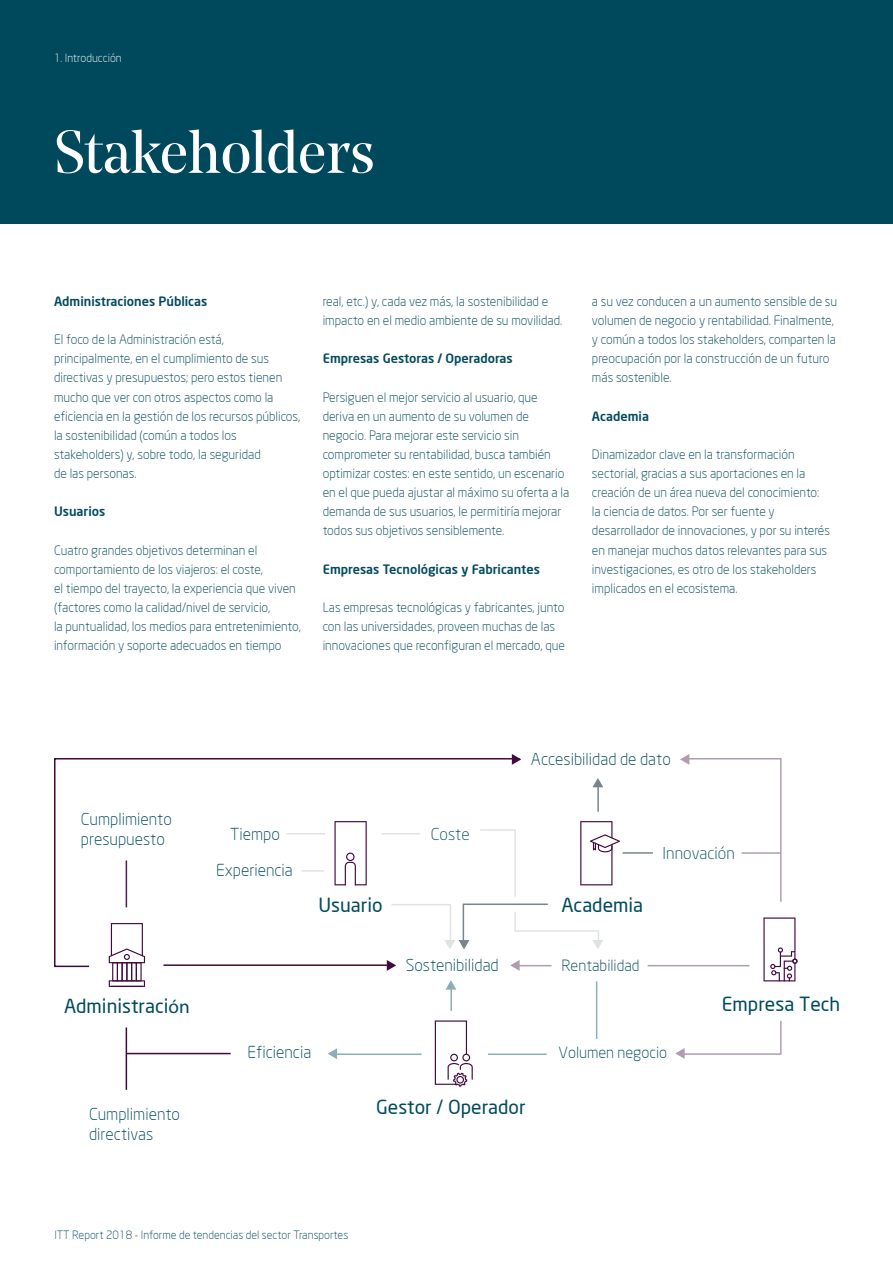
<style>
.page{position:relative;width:893px;height:1263px;background:#fff}
.page>*{position:absolute;margin:0;border:0;box-sizing:border-box;transform-origin:0 0}
.t1{font:60px "Noe Display";letter-spacing:-.005em;color:#fff}
.t2{font:19.2px "Neo Sans";color:#004b5e}
.t3{font:300 16.2px/19.5px "Neo Sans";color:#004b5e}
.t4{font:300 16.2px "Neo Sans Std";color:#004b5e}
.t5{font:300 15.3px "Neo Sans";color:#004b5e}
.t6{font:300 12.75px/19.2px "Neo Sans";color:#00495d}
.t7{font:500 12.75px "Neo Sans";color:#00495d}
.t8{font:300 11.25px "Neo Sans";color:#00495d}
.t9{font:300 11.25px "Neo Sans";color:#fff}
.s1{font-family:"Myriad Pro"}
</style>
<div class="page">
<div style="left:0;top:0;width:893px;height:223px;background:#00495d"></div>
<svg style="left:54px;top:757px;width:458px;height:333px"></svg>
<hr style="left:450px;top:985px;width:2px;height:26px;background:#8caeb6">
<hr style="left:488px;top:1053px;width:59px;height:2px;background:#8caeb6">
<hr style="left:331px;top:1053px;width:91px;height:2px;background:#8caeb6">
<svg style="left:515px;top:757px;width:267px;height:298px"></svg>
<svg style="left:109px;top:923px;width:36px;height:64px"></svg>
<svg style="left:763px;top:917px;width:34px;height:64px"></svg>
<svg style="left:435px;top:1020px;width:38px;height:67px"></svg>
<svg style="left:512px;top:754px;width:9px;height:11px"></svg>
<svg style="left:680px;top:754px;width:9px;height:11px"></svg>
<svg style="left:675px;top:1048px;width:10px;height:11px"></svg>
<svg style="left:510px;top:960px;width:10px;height:11px"></svg>
<svg style="left:387px;top:960px;width:9px;height:11px"></svg>
<hr style="left:597px;top:784px;width:2px;height:28px;background:#79858d">
<svg style="left:592px;top:778px;width:11px;height:9px"></svg>
<hr style="left:623px;top:852px;width:30px;height:2px;background:#79858d">
<svg style="left:328px;top:1048px;width:9px;height:11px"></svg>
<svg style="left:445px;top:980px;width:11px;height:10px"></svg>
<hr style="left:126px;top:860px;width:1px;height:47px;background:#521b4f">
<svg style="left:285px;top:821px;width:335px;height:128px"></svg>
<p class="t9" style="left:54px;top:52px;width:69px">1. Introducción</p>
<h1 class="t1" style="left:54px;top:115px;width:322px">Stakeholders</h1>
<p class="t7" style="left:54px;top:293px;width:155px">Administraciones Públicas</p>
<p class="t6" style="left:54px;top:330px;width:248px">El foco de la Administración está, principalmente, en el cumplimiento de sus directivas y presupuestos; pero estos tienen mucho que ver con otros aspectos como la eficiencia en la gestión de los recursos públicos, la sostenibilidad (común a todos los stakeholders) y, sobre todo, la seguridad<br>de las personas.</p>
<p class="t7" style="left:54px;top:504px;width:53px">Usuarios</p>
<p class="t6" style="left:54px;top:540px;width:248px">Cuatro grandes objetivos determinan el comportamiento de los viajeros: el coste,<br>el tiempo del trayecto, la experiencia que viven (factores como la calidad/nivel de servicio,<br>la puntualidad, los medios para entretenimiento, información y soporte adecuados en tiempo</p>
<p class="t6" style="left:323px;top:292px;width:241px">real, etc.) y, cada vez más, la sostenibilidad e impacto en el medio ambiente de su movilidad.</p>
<p class="t7" style="left:323px;top:351px;width:192px">Empresas Gestoras / Operadoras</p>
<p class="t6" style="left:323px;top:387px;width:248px">Persiguen el mejor servicio al usuario, que deriva en un aumento de su volumen de negocio. Para mejorar este servicio sin comprometer su rentabilidad, busca también optimizar costes: en este sentido, un escenario en el que pueda ajustar al máximo su oferta a la demanda de sus usuarios, le permitiría mejorar todos sus objetivos sensiblemente.</p>
<p class="t7" style="left:323px;top:561px;width:219px">Empresas Tecnológicas y Fabricantes</p>
<p class="t6" style="left:323px;top:598px;width:244px">Las empresas tecnológicas y fabricantes, junto con las universidades, proveen muchas de las innovaciones que reconfiguran el mercado, que</p>
<p class="t6" style="left:592px;top:292px;width:247px">a su vez conducen a un aumento sensible de su volumen de negocio y rentabilidad. Finalmente, y común a todos los stakeholders, comparten la preocupación por la construcción de un futuro más sostenible.</p>
<p class="t7" style="left:592px;top:408px;width:59px">Academia</p>
<p class="t6" style="left:592px;top:445px;width:240px">Dinamizador clave en la transformación sectorial, gracias a sus aportaciones en la creación de un área nueva del conocimiento: la ciencia de datos. Por ser fuente y desarrollador de innovaciones, y por su interés en manejar muchos datos relevantes para sus investigaciones, es otro de los stakeholders implicados en el ecosistema.</p>
<p class="t3" style="left:81px;top:810px;width:93px">Cumplimiento presupuesto</p>
<h2 class="t2" style="left:64px;top:994px;width:127px">Administraci<span class="s1">ón</span></h2>
<p class="t3" style="left:89px;top:1104px;width:93px">Cumplimiento directivas</p>
<p class="t3" style="left:531px;top:749px;width:141px">Accesibilidad de dato</p>
<p class="t3" style="left:230px;top:824px;width:51px">Tiempo</p>
<p class="t3" style="left:216px;top:860px;width:78px">Experiencia</p>
<h2 class="t2" style="left:318px;top:893px;width:66px">Usuario</h2>
<p class="t4" style="left:431px;top:824px;width:40px">Coste</p>
<h2 class="t2" style="left:561px;top:893px;width:83px">Academia</h2>
<p class="t4" style="left:663px;top:843px;width:74px">Innovación</p>
<p class="t3" style="left:248px;top:1042px;width:65px">Eficiencia</p>
<p class="t3" style="left:406px;top:955px;width:95px">Sostenibilidad</p>
<p class="t5" style="left:561px;top:956px;width:80px">Rentabilidad</p>
<h2 class="t2" style="left:376px;top:1095px;width:151px">Gestor / Operador</h2>
<p class="t5" style="left:558px;top:1043px;width:110px">Volumen negocio</p>
<h2 class="t2" style="left:722px;top:992px;width:120px">Empresa Tech</h2>
<p class="t8" style="left:54px;top:1228px;width:295px">ITT Report 2018 - Informe de tendencias del sector Transportes</p>
</div>
